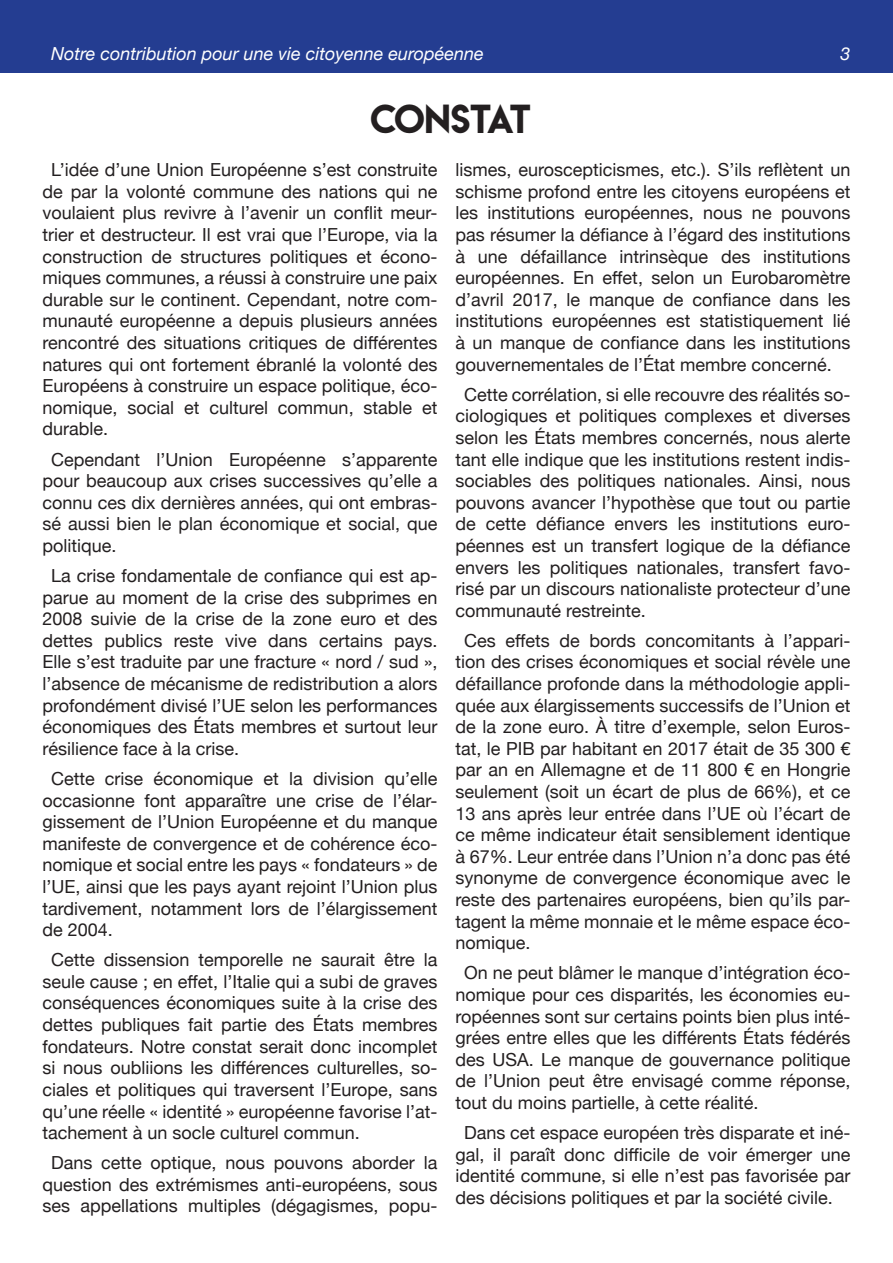
<style>
.page{position:relative;width:893px;height:1263px;background:#fff}
.page>*{position:absolute;margin:0;border:0;box-sizing:border-box;transform-origin:0 0}
.t1{font:36px "Lemon Milk";letter-spacing:-.03em;color:#231f20}
.t2{font:18px/21.6px "Helvetica Neue";color:#231f20;text-align:justify}
.t3{font:italic 18px "Helvetica Neue";color:#fff}
</style>
<div class="page">
<div style="left:0;top:0;width:893px;height:72px;background:#243d91"></div>
<p class="t3" style="left:51px;top:38px;width:434px">Notre contribution pour une vie citoyenne européenne</p>
<p class="t3" style="left:840px;top:38px;width:12px">3</p>
<h1 class="t1" style="left:371px;top:94px;width:162px">CONSTAT</h1>
<p class="t2" style="left:43px;top:158px;width:396px;text-indent:8px">L’idée d’une Union Européenne s’est construite de par la volonté commune des nations qui ne voulaient plus revivre à l’avenir un conflit meur&shy;trier et destructeur. Il est vrai que l’Europe, via la construction de structures politiques et écono&shy;miques communes, a réussi à construire une paix durable sur le continent. Cependant, notre com&shy;munauté européenne a depuis plusieurs années rencontré des situations critiques de différentes natures qui ont fortement ébranlé la volonté des Européens à construire un espace politique, éco&shy;nomique, social et culturel commun, stable et durable.</p>
<p class="t2" style="left:43px;top:447px;width:396px;text-indent:8px">Cependant l’Union Européenne s’apparente pour beaucoup aux crises successives qu’elle a connu ces dix dernières années, qui ont embras&shy;sé aussi bien le plan économique et social, que politique.</p>
<p class="t2" style="left:43px;top:563px;width:396px;text-indent:8px">La crise fondamentale de confiance qui est ap&shy;parue au moment de la crise des subprimes en 2008 suivie de la crise de la zone euro et des dettes publics reste vive dans certains pays.<br>Elle s’est traduite par une fracture « nord / sud », l’absence de mécanisme de redistribution a alors profondément divisé l’UE selon les performances économiques des États membres et surtout leur résilience face à la crise.</p>
<p class="t2" style="left:43px;top:766px;width:396px;text-indent:8px">Cette crise économique et la division qu’elle occasionne font apparaître une crise de l’élar&shy;gissement de l’Union Européenne et du manque manifeste de convergence et de cohérence éco&shy;nomique et social entre les pays « fondateurs » de l’UE, ainsi que les pays ayant rejoint l’Union plus tardivement, notamment lors de l’élargissement de 2004.</p>
<p class="t2" style="left:43px;top:948px;width:396px;text-indent:8px">Cette dissension temporelle ne saurait être la seule cause ; en effet, l’Italie qui a subi de graves conséquences économiques suite à la crise des dettes publiques fait partie des États membres fondateurs. Notre constat serait donc incomplet si nous oubliions les différences culturelles, so&shy;ciales et politiques qui traversent l’Europe, sans qu’une réelle « identité » européenne favorise l’at&shy;tachement à un socle culturel commun.</p>
<p class="t2" style="left:43px;top:1151px;width:396px;text-align:center">Dans cette optique, nous pouvons aborder la question des extrémismes anti-européens, sous ses appellations multiples (dégagismes, popu-</p>
<p class="t2" style="left:455px;top:158px;width:396px">lismes, euroscepticismes, etc.). S’ils reflètent un schisme profond entre les citoyens européens et les institutions européennes, nous ne pouvons pas résumer la défiance à l’égard des institutions à une défaillance intrinsèque des institutions européennes. En effet, selon un Eurobaromètre d’avril 2017, le manque de confiance dans les institutions européennes est statistiquement lié à un manque de confiance dans les institutions gouvernementales de l’État membre concerné.</p>
<p class="t2" style="left:455px;top:382px;width:396px;text-indent:8px">Cette corrélation, si elle recouvre des réalités so&shy;ciologiques et politiques complexes et diverses selon les États membres concernés, nous alerte tant elle indique que les institutions restent indis&shy;sociables des politiques nationales. Ainsi, nous pouvons avancer l’hypothèse que tout ou partie de cette défiance envers les institutions euro&shy;péennes est un transfert logique de la défiance envers les politiques nationales, transfert favo&shy;risé par un discours nationaliste protecteur d’une communauté restreinte.</p>
<p class="t2" style="left:455px;top:628px;width:396px;text-indent:8px">Ces effets de bords concomitants à l’appari&shy;tion des crises économiques et social révèle une défaillance profonde dans la méthodologie appli&shy;quée aux élargissements successifs de l’Union et de la zone euro. À titre d’exemple, selon Euros&shy;tat, le PIB par habitant en 2017 était de 35 300 € par an en Allemagne et de 11 800 € en Hongrie seulement (soit un écart de plus de 66%), et ce 13 ans après leur entrée dans l’UE où l’écart de ce même indicateur était sensiblement identique à 67%. Leur entrée dans l’Union n’a donc pas été synonyme de convergence économique avec le reste des partenaires européens, bien qu’ils par&shy;tagent la même monnaie et le même espace éco&shy;nomique.</p>
<p class="t2" style="left:455px;top:961px;width:396px;text-indent:8px">On ne peut blâmer le manque d’intégration éco&shy;nomique pour ces disparités, les économies eu&shy;ropéennes sont sur certains points bien plus inté&shy;grées entre elles que les différents États fédérés des USA. Le manque de gouvernance politique de l’Union peut être envisagé comme réponse, tout du moins partielle, à cette réalité.</p>
<p class="t2" style="left:455px;top:1120px;width:396px;text-indent:8px">Dans cet espace européen très disparate et iné&shy;gal, il paraît donc difficile de voir émerger une identité commune, si elle n’est pas favorisée par des décisions politiques et par la société civile.</p>
</div>
